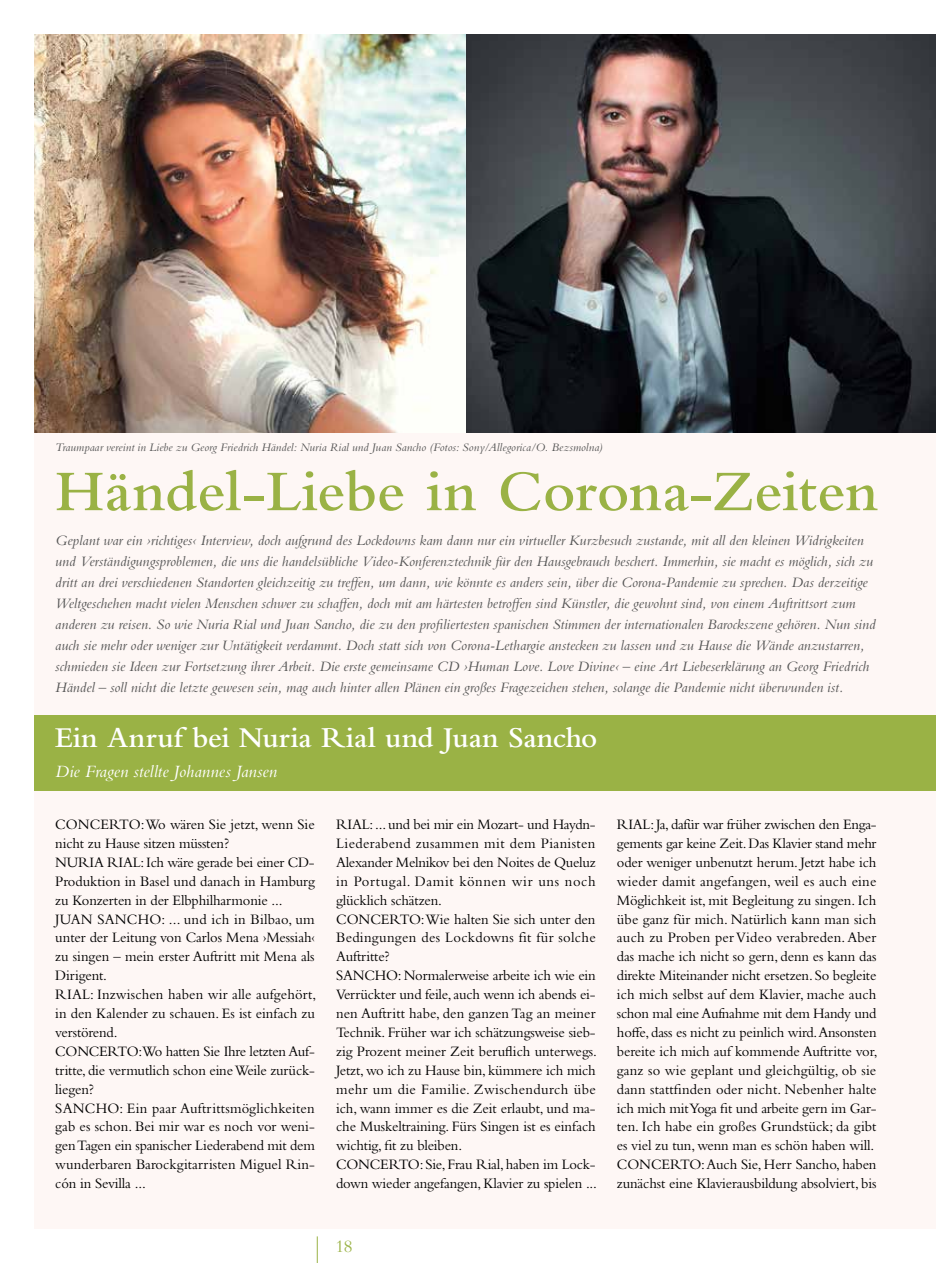
<style>
.page{position:relative;width:936px;height:1263px;background:#fff}
.page>*{position:absolute;margin:0;border:0;box-sizing:border-box;transform-origin:0 0}
.t1{font:600 60px "Bembo Std";letter-spacing:.005em;color:#9ab245}
.t2{font:600 30px "Bembo Std";letter-spacing:.01em;color:#fff}
.t3{font:italic 18px "Bembo Std";letter-spacing:.005em;color:#fff}
.t4{font:18px "Bembo Std";color:#9ab245}
.t5{font:15px/18.9px "Bembo Std";letter-spacing:-.01em;color:#000}
.t6{font:italic 15px/21px "Bembo Std";color:#565656}
.t7{font:italic 12px "Bembo Std";letter-spacing:.005em;color:#565656}
</style>
<div class="page">
<div style="left:34px;top:34px;width:901px;height:1195px;background:#fef7f5"></div>
<svg style="left:317px;top:1236px;width:1px;height:27px"></svg>
<div style="left:34px;top:716px;width:901px;height:75px;background:#9ab245"></div>
<img style="left:34px;top:34px;width:901px;height:398px">
<p class="t7" style="left:55px;top:440px;width:548px">Traumpaar vereint in Liebe zu Georg Friedrich Händel: Nuria Rial und Juan Sancho (Fotos: Sony/Allegorica/O. Bezsmolna)</p>
<h1 class="t1" style="left:55px;top:458px;width:824px">Händel-Liebe in Corona-Zeiten</h1>
<p class="t6" style="left:55px;top:530px;width:821px">Geplant war ein ›richtiges‹ Interview, doch aufgrund des Lockdowns kam dann nur ein virtueller Kurzbesuch zustande, mit all den kleinen Widrigkeiten und Verständigungsproblemen, die uns die handelsübliche Video-Konferenztechnik für den Hausgebrauch beschert. Immerhin, sie macht es möglich, sich zu dritt an drei verschiedenen Standorten gleichzeitig zu treffen, um dann, wie könnte es anders sein, über die Corona-Pandemie zu sprechen. Das derzeitige Weltgeschehen macht vielen Menschen schwer zu schaffen, doch mit am härtesten betroffen sind Künstler, die gewohnt sind, von einem Auftrittsort zum anderen zu reisen. So wie Nuria Rial und Juan Sancho, die zu den profiliertesten spanischen Stimmen der internationalen Barockszene gehören. Nun sind auch sie mehr oder weniger zur Untätigkeit verdammt. Doch statt sich von Corona-Lethargie anstecken zu lassen und zu Hause die Wände anzustarren, schmieden sie Ideen zur Fortsetzung ihrer Arbeit. Die erste gemeinsame CD ›Human Love. Love Divine‹ – eine Art Liebeserklärung an Georg Friedrich Händel – soll nicht die letzte gewesen sein, mag auch hinter allen Plänen ein großes Fragezeichen stehen, solange die Pandemie nicht überwunden ist.</p>
<h2 class="t2" style="left:55px;top:721px;width:543px">Ein Anruf bei Nuria Rial und Juan Sancho</h2>
<p class="t3" style="left:55px;top:761px;width:223px">Die Fragen stellte Johannes Jansen</p>
<p class="t5" style="left:55px;top:814px;width:262px">CONCERTO: Wo wären Sie jetzt, wenn Sie nicht zu Hause sitzen müssten?<br>NURIA RIAL: Ich wäre gerade bei einer CD-Produktion in Basel und danach in Hamburg zu Konzerten in der Elbphilharmonie ...<br>JUAN SANCHO: ... und ich in Bilbao, um unter der Leitung von Carlos Mena ›Messiah‹ zu singen – mein erster Auftritt mit Mena als Dirigent.<br>RIAL: Inzwischen haben wir alle aufgehört, in den Kalender zu schauen. Es ist einfach zu verstörend.<br>CONCERTO:Wo hatten Sie Ihre letzten Auf&shy;tritte, die vermutlich schon eine Weile zurück&shy;liegen?<br>SANCHO: Ein paar Auftrittsmöglichkeiten gab es schon. Bei mir war es noch vor weni&shy;gen Tagen ein spanischer Liederabend mit dem wunderbaren Barockgitarristen Miguel Rin&shy;cón in Sevilla ...</p>
<p class="t5" style="left:336px;top:814px;width:262px">RIAL: ... und bei mir ein Mozart- und Haydn-Liederabend zusammen mit dem Pianisten Alexander Melnikov bei den Noites de Queluz in Portugal. Damit können wir uns noch glücklich schätzen.<br>CONCERTO:Wie halten Sie sich unter den Bedingungen des Lockdowns fit für solche Auftritte?<br>SANCHO: Normalerweise arbeite ich wie ein Verrückter und feile, auch wenn ich abends ei&shy;nen Auftritt habe, den ganzen Tag an meiner Technik. Früher war ich schätzungsweise sieb&shy;zig Prozent meiner Zeit beruflich unterwegs.<br>Jetzt, wo ich zu Hause bin, kümmere ich mich mehr um die Familie. Zwischendurch übe ich, wann immer es die Zeit erlaubt, und ma&shy;che Muskeltraining. Fürs Singen ist es einfach wichtig, fit zu bleiben.<br>CONCERTO: Sie, Frau Rial, haben im Lock&shy;down wieder angefangen, Klavier zu spielen ...</p>
<p class="t5" style="left:617px;top:814px;width:262px">RIAL: Ja, dafür war früher zwischen den Enga&shy;gements gar keine Zeit. Das Klavier stand mehr oder weniger unbenutzt herum. Jetzt habe ich wieder damit angefangen, weil es auch eine Möglichkeit ist, mit Begleitung zu singen. Ich übe ganz für mich. Natürlich kann man sich auch zu Proben per Video verabreden. Aber das mache ich nicht so gern, denn es kann das direkte Miteinander nicht ersetzen. So begleite ich mich selbst auf dem Klavier, mache auch schon mal eine Aufnahme mit dem Handy und hoffe, dass es nicht zu peinlich wird. Ansonsten bereite ich mich auf kommende Auftritte vor, ganz so wie geplant und gleichgültig, ob sie dann stattfinden oder nicht. Nebenher halte ich mich mit Yoga fit und arbeite gern im Gar&shy;ten. Ich habe ein großes Grundstück; da gibt es viel zu tun, wenn man es schön haben will.<br>CONCERTO: Auch Sie, Herr Sancho, haben zunächst eine Klavierausbildung absolviert, bis</p>
<p class="t4" style="left:335px;top:1236px;width:18px">18</p>
</div>
